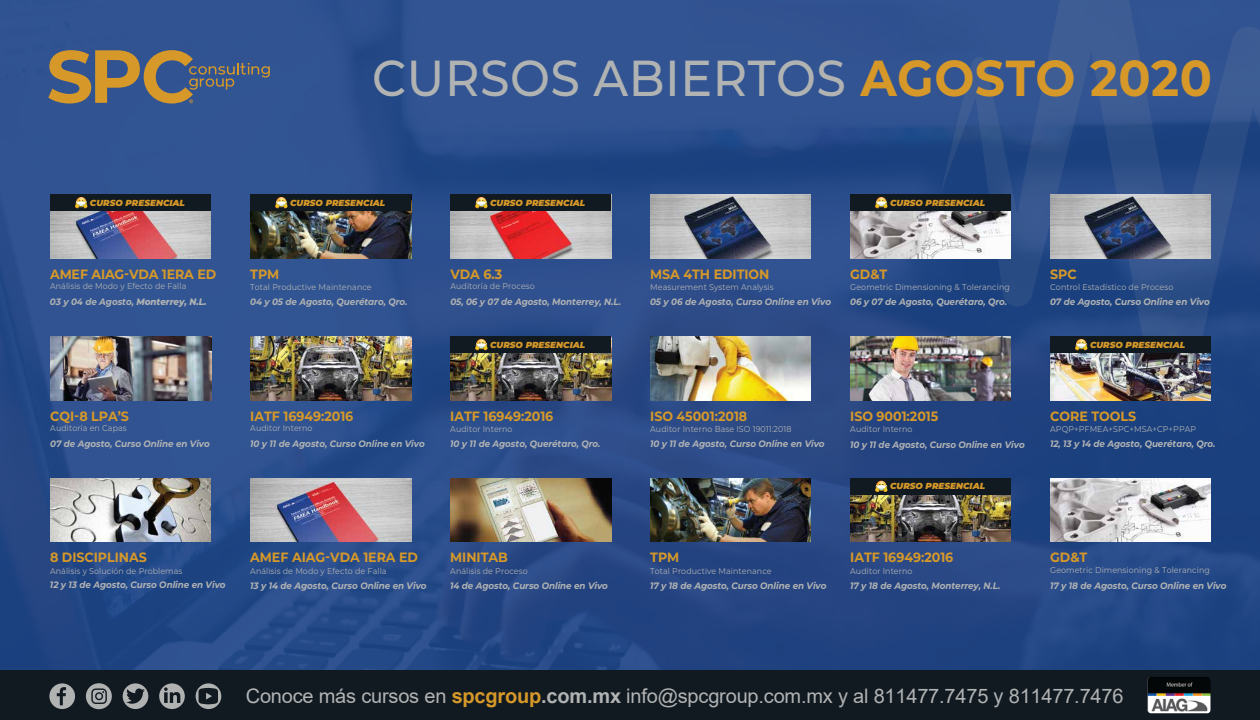
<style>
.page{position:relative;width:1260px;height:720px;background:#fff}
.page>*{position:absolute;margin:0;border:0;box-sizing:border-box;transform-origin:0 0}
.t1{font:500 50.5px "Montserrat";letter-spacing:.01em;color:#b1b3b3;scale:.94 1}
.t2{font:20px "Arial";letter-spacing:-.01em;color:#b1b3b3}
.t3{font:700 13.5px "Montserrat";letter-spacing:-.005em;color:#d69929;scale:.94 1}
.t4{font:italic 700 9.25px "Montserrat";letter-spacing:-.005em;color:#b1b3b3;scale:.94 1}
.t5{font:italic 900 8.75px "Montserrat";color:#d69929}
.t6{font:8.5px "Montserrat";letter-spacing:.01em;color:#b1b3b3;scale:.94 1}
.s1{font-weight:700;color:#d69929}
.s2{font-weight:800}
.s3{font-weight:700}
</style>
<div class="page">
<img style="left:0;top:0;width:1260px;height:670px">
<svg style="left:940px;top:0;width:320px;height:390px;background:#2c4e8a"></svg>
<img style="left:650px;top:195px;width:161px;height:63px">
<img style="left:250px;top:336px;width:161px;height:64px">
<img style="left:850px;top:336px;width:161px;height:64px">
<img style="left:650px;top:336px;width:161px;height:64px">
<img style="left:50px;top:478px;width:161px;height:64px">
<img style="left:250px;top:478px;width:161px;height:64px">
<img style="left:450px;top:478px;width:161px;height:64px">
<img style="left:1050px;top:195px;width:161px;height:63px">
<img style="left:50px;top:336px;width:161px;height:64px">
<img style="left:450px;top:353px;width:161px;height:47px">
<div style="left:450px;top:336px;width:161px;height:17px;background:#111921"></div>
<svg style="left:475px;top:339px;width:13px;height:12px"></svg>
<img style="left:850px;top:495px;width:161px;height:47px">
<div style="left:850px;top:478px;width:161px;height:17px;background:#111921"></div>
<svg style="left:875px;top:481px;width:13px;height:11px"></svg>
<img style="left:1050px;top:353px;width:161px;height:47px">
<div style="left:1050px;top:336px;width:161px;height:17px;background:#111921"></div>
<svg style="left:1075px;top:339px;width:13px;height:12px"></svg>
<img style="left:50px;top:211px;width:161px;height:47px">
<div style="left:50px;top:195px;width:161px;height:16px;background:#111921"></div>
<svg style="left:75px;top:197px;width:13px;height:12px"></svg>
<img style="left:250px;top:211px;width:161px;height:47px">
<div style="left:250px;top:195px;width:161px;height:16px;background:#111921"></div>
<svg style="left:275px;top:197px;width:13px;height:12px"></svg>
<img style="left:650px;top:478px;width:161px;height:64px">
<img style="left:450px;top:211px;width:161px;height:47px">
<div style="left:450px;top:195px;width:161px;height:16px;background:#111921"></div>
<svg style="left:475px;top:197px;width:13px;height:12px"></svg>
<img style="left:850px;top:211px;width:161px;height:47px">
<div style="left:850px;top:195px;width:161px;height:16px;background:#111921"></div>
<svg style="left:875px;top:197px;width:13px;height:12px"></svg>
<img style="left:1050px;top:478px;width:161px;height:64px">
<div style="left:0;top:670px;width:1260px;height:50px;background:#111921"></div>
<svg style="left:196px;top:683px;width:25px;height:26px"></svg>
<svg style="left:49px;top:683px;width:26px;height:26px"></svg>
<svg style="left:159px;top:683px;width:26px;height:26px"></svg>
<svg style="left:123px;top:683px;width:25px;height:26px"></svg>
<svg style="left:86px;top:683px;width:26px;height:26px"></svg>
<img style="left:1147px;top:677px;width:64px;height:36px">
<svg style="left:48px;top:50px;width:222px;height:54px;background:#6b6c6c"></svg>
<h1 class="t1" style="left:372px;top:43px;width:895px">CURSOS ABIERTOS <span class="s1">AGOSTO 2020</span></h1>
<p class="t5" style="left:90px;top:196px;width:97px">CURSO PRESENCIAL</p>
<p class="t5" style="left:290px;top:196px;width:97px">CURSO PRESENCIAL</p>
<p class="t5" style="left:490px;top:196px;width:97px">CURSO PRESENCIAL</p>
<p class="t5" style="left:890px;top:196px;width:97px">CURSO PRESENCIAL</p>
<h3 class="t3" style="left:50px;top:264px;width:178px">AMEF AIAG-VDA 1ERA ED</h3>
<p class="t6" style="left:50px;top:281px;width:146px">Análisis de Modo y Efecto de Falla</p>
<p class="t4" style="left:50px;top:295px;width:168px">03 y 04 de Agosto, <span class="s2">Monterrey, N.L.</span></p>
<h3 class="t3" style="left:250px;top:264px;width:32px">TPM</h3>
<p class="t6" style="left:250px;top:281px;width:131px">Total Productive Maintenance</p>
<p class="t4" style="left:250px;top:295px;width:169px">04 y 05 de Agosto, Querétaro, Qro.</p>
<h3 class="t3" style="left:450px;top:264px;width:57px">VDA 6.3</h3>
<p class="t6" style="left:450px;top:281px;width:91px">Auditoría de Proceso</p>
<p class="t4" style="left:450px;top:295px;width:183px">05, 06 y 07 de Agosto, Monterrey, N.L.</p>
<h3 class="t3" style="left:650px;top:264px;width:128px">MSA 4TH EDITION</h3>
<p class="t6" style="left:650px;top:281px;width:133px">Measurement System Analysis</p>
<p class="t4" style="left:650px;top:295px;width:194px">05 y 06 de Agosto, Curso Online en Vivo</p>
<h3 class="t3" style="left:850px;top:264px;width:41px">GD&amp;T</h3>
<p class="t6" style="left:850px;top:281px;width:171px">Geometric Dimensioning &amp; Tolerancing</p>
<p class="t4" style="left:850px;top:295px;width:169px">06 y 07 de Agosto, Querétaro, Qro.</p>
<h3 class="t3" style="left:1050px;top:264px;width:30px">SPC</h3>
<p class="t6" style="left:1050px;top:281px;width:133px">Control Estadístico de Proceso</p>
<p class="t4" style="left:1050px;top:295px;width:171px">07 de Agosto, Curso Online en Vivo</p>
<p class="t5" style="left:490px;top:338px;width:97px">CURSO PRESENCIAL</p>
<p class="t5" style="left:1090px;top:338px;width:97px">CURSO PRESENCIAL</p>
<h3 class="t3" style="left:50px;top:406px;width:85px">CQI-8 LPA’S</h3>
<p class="t6" style="left:50px;top:423px;width:83px">Auditoría en Capas</p>
<p class="t4" style="left:50px;top:437px;width:171px">07 de Agosto, Curso Online en Vivo</p>
<h3 class="t3" style="left:250px;top:406px;width:111px">IATF 16949:2016</h3>
<p class="t6" style="left:250px;top:423px;width:68px">Auditor Interno</p>
<p class="t4" style="left:250px;top:437px;width:187px">10 y 11 de Agosto, Curso Online en Vivo</p>
<h3 class="t3" style="left:450px;top:406px;width:111px">IATF 16949:2016</h3>
<p class="t6" style="left:450px;top:423px;width:68px">Auditor Interno</p>
<p class="t4" style="left:450px;top:437px;width:161px">10 y 11 de Agosto, Querétaro, Qro.</p>
<h3 class="t3" style="left:650px;top:406px;width:105px">ISO 45001:2018</h3>
<p class="t6" style="left:650px;top:423px;width:152px">Auditor Interno Base ISO 19011:2018</p>
<p class="t4" style="left:650px;top:437px;width:187px">10 y 11 de Agosto, Curso Online en Vivo</p>
<h3 class="t3" style="left:850px;top:406px;width:95px">ISO 9001:2015</h3>
<p class="t6" style="left:850px;top:423px;width:68px">Auditor Interno</p>
<p class="t4" style="left:850px;top:438px;width:187px">10 y 11 de Agosto, Curso Online en Vivo</p>
<h3 class="t3" style="left:1050px;top:406px;width:93px">CORE TOOLS</h3>
<p class="t6" style="left:1050px;top:423px;width:157px">APQP+PFMEA+SPC+MSA+CP+PPAP</p>
<p class="t4" style="left:1050px;top:437px;width:177px">12, 13 y 14 de Agosto, Querétaro, Qro.</p>
<p class="t5" style="left:890px;top:480px;width:97px">CURSO PRESENCIAL</p>
<h3 class="t3" style="left:50px;top:548px;width:104px">8 DISCIPLINAS</h3>
<p class="t6" style="left:50px;top:565px;width:142px">Análisis y Solución de Problemas</p>
<p class="t4" style="left:50px;top:578px;width:188px">12 y 13 de Agosto, Curso Online en Vivo</p>
<h3 class="t3" style="left:250px;top:548px;width:180px">AMEF AIAG-VDA 1ERA ED</h3>
<p class="t6" style="left:250px;top:565px;width:146px">Análisis de Modo y Efecto de Falla</p>
<p class="t4" style="left:250px;top:579px;width:189px">13 y 14 de Agosto, Curso Online en Vivo</p>
<h3 class="t3" style="left:450px;top:548px;width:63px">MINITAB</h3>
<p class="t6" style="left:450px;top:565px;width:84px">Análisis de Proceso</p>
<p class="t4" style="left:450px;top:579px;width:169px">14 de Agosto, Curso Online en Vivo</p>
<h3 class="t3" style="left:650px;top:548px;width:32px">TPM</h3>
<p class="t6" style="left:650px;top:565px;width:131px">Total Productive Maintenance</p>
<p class="t4" style="left:650px;top:579px;width:189px">17 y 18 de Agosto, Curso Online en Vivo</p>
<h3 class="t3" style="left:850px;top:548px;width:111px">IATF 16949:2016</h3>
<p class="t6" style="left:850px;top:565px;width:68px">Auditor Interno</p>
<p class="t4" style="left:850px;top:579px;width:161px">17 y 18 de Agosto, Monterrey, N.L.</p>
<h3 class="t3" style="left:1050px;top:548px;width:41px">GD&amp;T</h3>
<p class="t6" style="left:1050px;top:565px;width:171px">Geometric Dimensioning &amp; Tolerancing</p>
<p class="t4" style="left:1050px;top:579px;width:189px">17 y 18 de Agosto, Curso Online en Vivo</p>
<h2 class="t2" style="left:246px;top:682px;width:879px">Conoce más cursos en <span class="s1">spcgroup</span><span class="s3">.com.mx</span> info@spcgroup.com.mx y al 811477.7475 y 811477.7476</h2>
</div>
